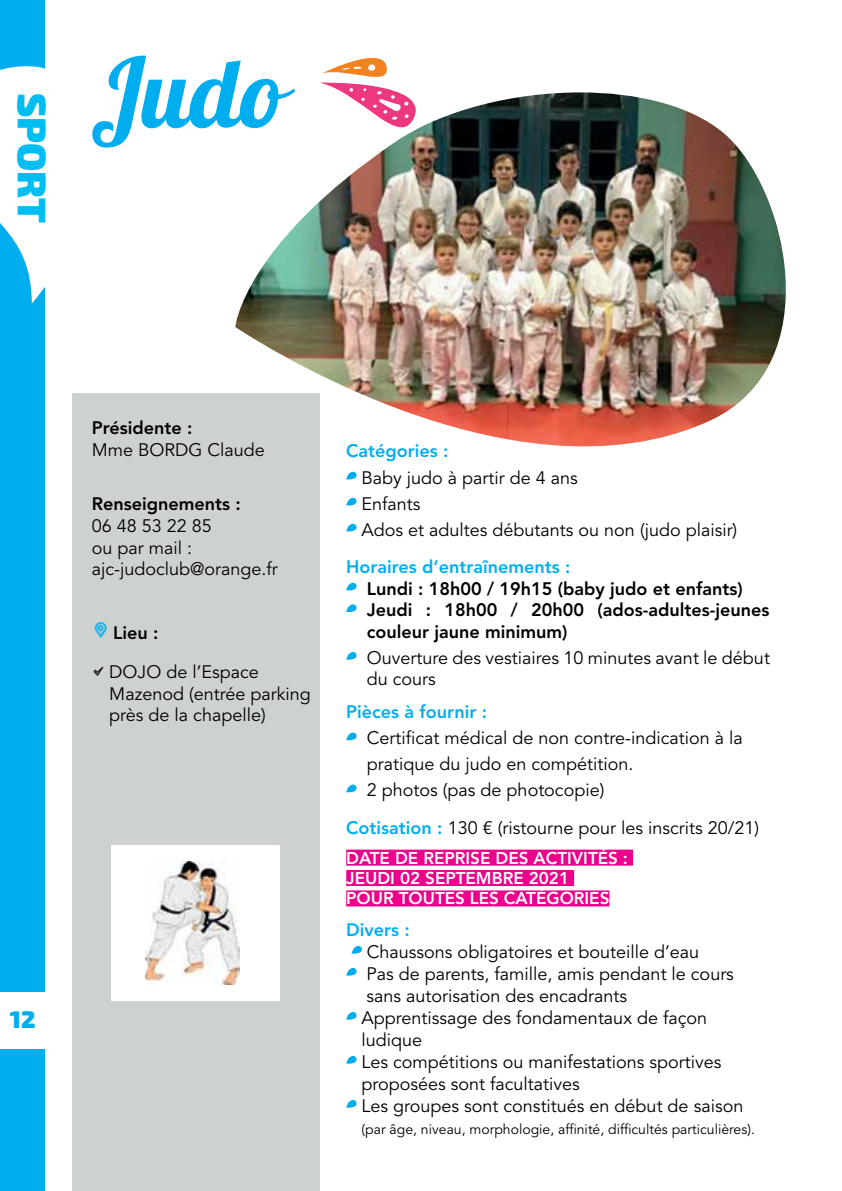
<style>
.page{position:relative;width:842px;height:1191px;background:#fff}
.page>*{position:absolute;margin:0;border:0;box-sizing:border-box;transform-origin:0 0}
.t1{font:96px "Lobster 1.4";color:#00aeef}
.t2{font:900 40px "Exo 2";color:#00bdf2}
.t3{font:900 24px "Exo 2";color:#00aeef}
.t4{font:18px/22px "Avenir LT Std";color:#000}
.t5{font:800 18px/21.6px "Avenir LT Std";color:#000}
.t6{font:800 18px "Avenir LT Std";color:#00aeef}
.t7{font:800 17px/20.4px "Avenir LT Std";color:#fff}
.t8{font:14px "Avenir LT Std";color:#000}
.s1{font-weight:800;color:#00aeef}
</style>
<div class="page">
<div style="left:0;top:0;width:45px;height:1191px;background:#00aeef"></div>
<svg style="left:0;top:66px;width:45px;height:237px"></svg>
<div style="left:0;top:991px;width:55px;height:57px;background:#fff"></div>
<svg style="left:320px;top:57px;width:77px;height:35px"></svg>
<div style="left:72px;top:393px;width:248px;height:798px;background:#cdd2cf"></div>
<div style="left:346px;top:849px;width:287px;height:16px;background:#ec008c"></div>
<div style="left:346px;top:870px;width:228px;height:16px;background:#ec008c"></div>
<div style="left:346px;top:890px;width:263px;height:16px;background:#ec008c"></div>
<svg style="left:346px;top:523px;width:11px;height:9px"></svg>
<svg style="left:346px;top:582px;width:11px;height:9px"></svg>
<svg style="left:346px;top:604px;width:11px;height:9px"></svg>
<svg style="left:346px;top:652px;width:11px;height:8px"></svg>
<svg style="left:346px;top:732px;width:11px;height:9px"></svg>
<svg style="left:346px;top:784px;width:11px;height:9px"></svg>
<svg style="left:352px;top:945px;width:10px;height:9px"></svg>
<svg style="left:346px;top:968px;width:11px;height:8px"></svg>
<svg style="left:346px;top:1012px;width:11px;height:8px"></svg>
<svg style="left:346px;top:1056px;width:11px;height:8px"></svg>
<svg style="left:346px;top:1100px;width:11px;height:8px"></svg>
<img style="left:235px;top:92px;width:551px;height:414px">
<div style="left:111px;top:845px;width:169px;height:156px;background:#fff"></div>
<img style="left:146px;top:861px;width:94px;height:123px">
<h2 class="t2" style="left:57px;top:93px;width:132px;rotate:90deg">SPORT</h2>
<h1 class="t1" style="left:91px;top:32px;width:194px">Judo</h1>
<h3 class="t3" style="left:10px;top:1005px;width:27px">12</h3>
<p class="t5" style="left:92px;top:417px;width:102px">Présidente :</p>
<p class="t4" style="left:92px;top:439px;width:175px">Mme BORDG Claude</p>
<p class="t5" style="left:92px;top:493px;width:150px">Renseignements :</p>
<p class="t4" style="left:92px;top:515px;width:188px">06 48 53 22 85<br>ou par mail : ajc-judoclub@orange.fr</p>
<p class="t5" style="left:113px;top:622px;width:47px">Lieu :</p>
<p class="t4" style="left:109px;top:661px;width:203px">DOJO de l’Espace<br>Mazenod (entrée parking près de la chapelle)</p>
<p class="t6" style="left:346px;top:440px;width:104px">Catégories :</p>
<p class="t4" style="left:362px;top:465px;width:377px;line-height:26px">Baby judo à partir de 4 ans<br>Enfants<br>Ados et adultes débutants ou non (judo plaisir)</p>
<p class="t6" style="left:346px;top:556px;width:226px">Horaires d’entraînements :</p>
<p class="t5" style="left:367px;top:577px;width:404px">Lundi : 18h00 / 19h15 (baby judo et enfants)<br>Jeudi : 18h00 / 20h00 (ados-adultes-jeunes couleur jaune minimum)</p>
<p class="t4" style="left:367px;top:647px;width:405px">Ouverture des vestiaires 10 minutes avant le début du cours</p>
<p class="t6" style="left:346px;top:701px;width:142px">Pièces à fournir :</p>
<p class="t4" style="left:367px;top:725px;width:377px;line-height:26px">Certificat médical de non contre-indication à la pratique du judo en compétition.<br>2 photos (pas de photocopie)</p>
<p class="t4" style="left:346px;top:817px;width:414px"><span class="s1">Cotisation :</span> 130 € (ristourne pour les inscrits 20/21)</p>
<p class="t7" style="left:346px;top:847px;width:283px">DATE DE REPRISE DES ACTIVITÉS :<br>JEUDI 02 SEPTEMBRE 2021<br>POUR TOUTES LES CATÉGORIES</p>
<p class="t6" style="left:346px;top:919px;width:65px">Divers :</p>
<p class="t4" style="left:362px;top:941px;width:383px">Chaussons obligatoires et bouteille d’eau<br>Pas de parents, famille, amis pendant le cours sans autorisation des encadrants<br>Apprentissage des fondamentaux de façon ludique<br>Les compétitions ou manifestations sportives proposées sont facultatives<br>Les groupes sont constitués en début de saison</p>
<p class="t8" style="left:362px;top:1120px;width:395px">(par âge, niveau, morphologie, affinité, difficultés particulières).</p>
</div>
